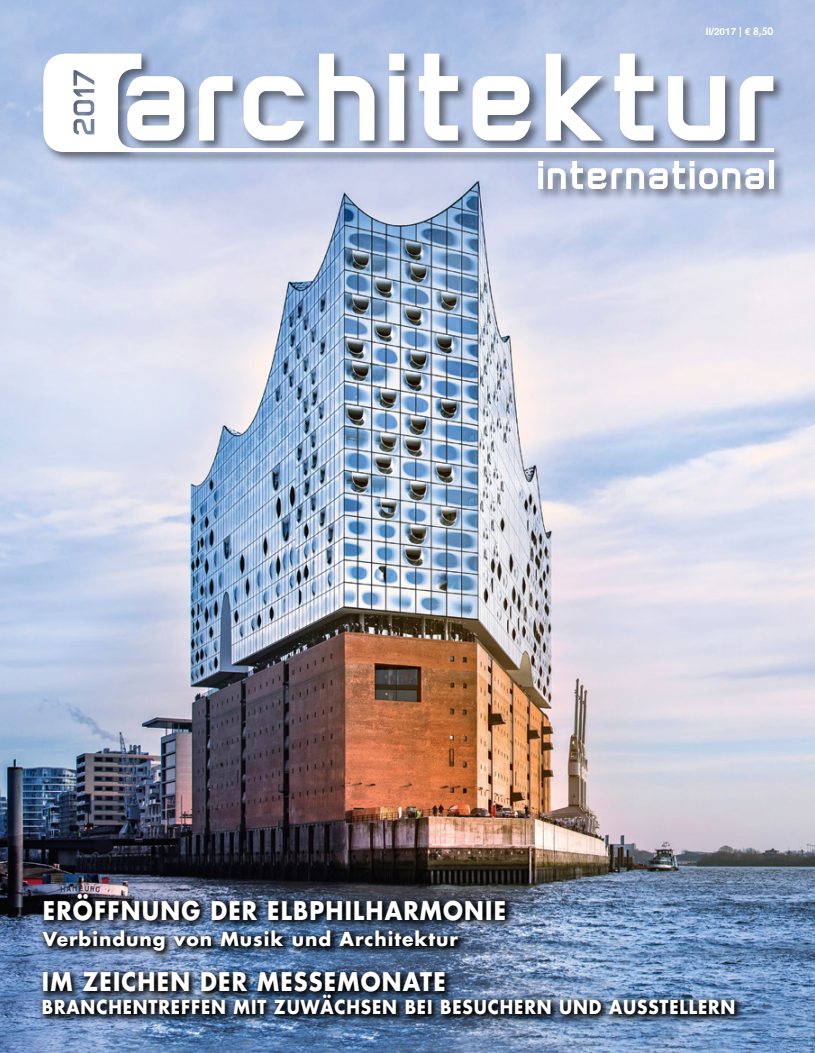
<style>
.page{position:relative;width:815px;height:1053px;background:#fff}
.page>*{position:absolute;margin:0;border:0;box-sizing:border-box;transform-origin:0 0}
.t1{font:700 25px "Futura";letter-spacing:.05em;color:#fff;scale:.9 1}
.t2{font:700 18.75px "Futura";letter-spacing:.05em;color:#fff;scale:.9 1}
.t3{font:700 18.75px "Futura";letter-spacing:.05em;color:#fff}
.t4{font:700 10px "Helvetica LT Com";color:#fff}
.s1{font-family:"Futura";font-weight:800}
</style>
<div class="page">
<img style="left:0;top:0;width:815px;height:1052px">
<svg style="left:38px;top:966px;width:706px;height:58px;background:#42556e"></svg>
<img style="left:38px;top:888px;width:477px;height:72px">
<div style="left:41px;top:51px;width:745px;height:151px;background:#000;opacity:.5"></div>
<hr style="left:74px;top:148px;width:699px;height:4px;background:#fff">
<svg style="left:199px;top:76px;width:34px;height:64px"></svg>
<svg style="left:244px;top:76px;width:60px;height:64px"></svg>
<svg style="left:319px;top:54px;width:55px;height:86px"></svg>
<svg style="left:389px;top:54px;width:15px;height:86px"></svg>
<svg style="left:419px;top:54px;width:39px;height:86px"></svg>
<svg style="left:473px;top:76px;width:58px;height:64px"></svg>
<svg style="left:546px;top:54px;width:57px;height:86px"></svg>
<svg style="left:614px;top:54px;width:39px;height:86px"></svg>
<svg style="left:668px;top:76px;width:57px;height:64px"></svg>
<svg style="left:740px;top:76px;width:33px;height:64px"></svg>
<svg style="left:538px;top:161px;width:226px;height:28px"></svg>
<hr style="left:769px;top:161px;width:4px;height:28px;background:#fff">
<svg style="left:43px;top:54px;width:141px;height:98px"></svg>
<p class="t4" style="left:706px;top:25px;width:69px">II/2017 | € <span class="s1">8,50</span></p>
<h1 class="t1" style="left:43px;top:892px;width:516px">ERÖFFNUNG DER ELBPHILHARMONIE</h1>
<p class="t3" style="left:43px;top:925px;width:417px">Verbindung von Musik und Architektur</p>
<h1 class="t1" style="left:42px;top:964px;width:450px">IM ZEICHEN DER MESSEMONATE</h1>
<p class="t2" style="left:42px;top:993px;width:772px">BRANCHENTREFFEN MIT ZUWÄCHSEN BEI BESUCHERN UND AUSSTELLERN</p>
</div>
